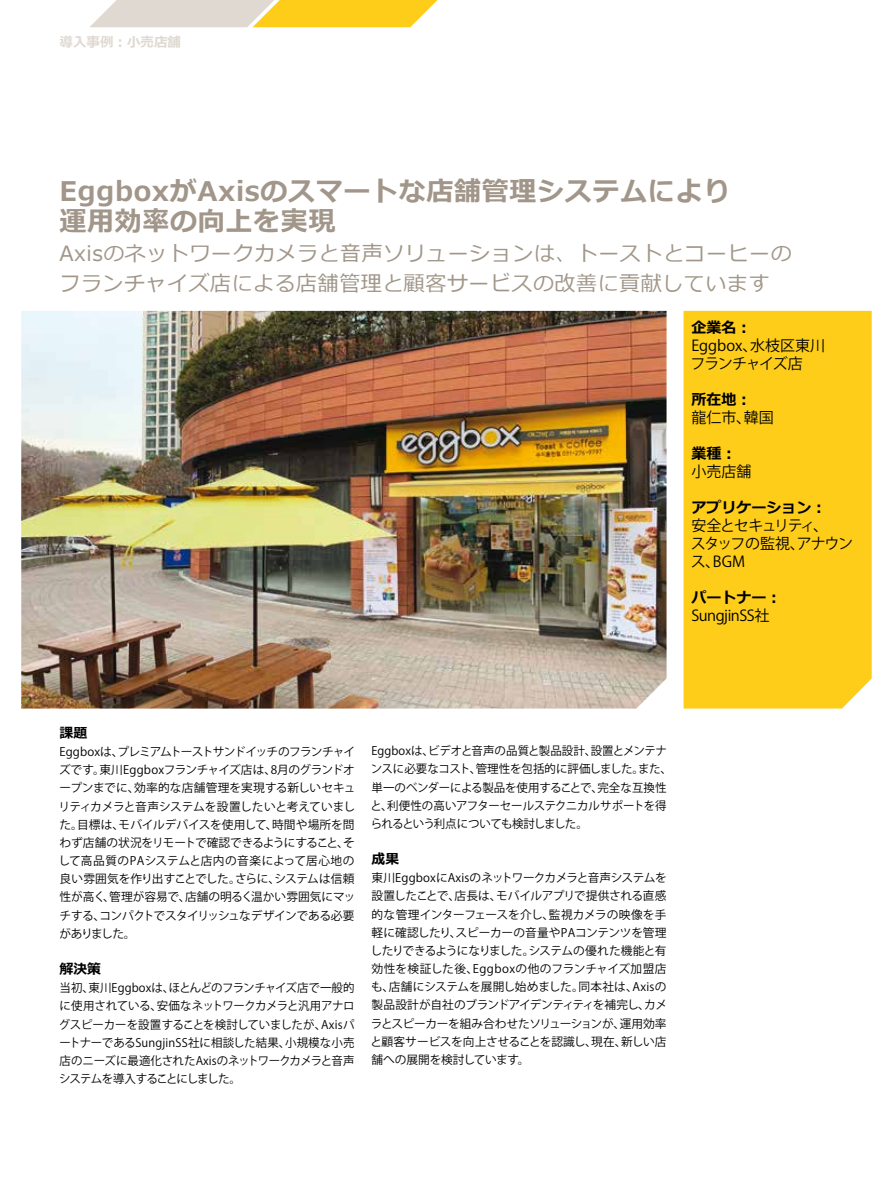
<style>
.page{position:relative;width:893px;height:1191px;background:#fff}
.page>*{position:absolute;margin:0;border:0;box-sizing:border-box;transform-origin:0 0}
.t1{font:700 27px/30px "Meiryo";letter-spacing:.025em;color:#a19689}
.t2{font:21px/30px "Meiryo";letter-spacing:.025em;color:#a19689}
.t3{font:15px/18px "Koz Go Pro";letter-spacing:-.08em;color:#000}
.t4{font:700 15px "Meiryo";color:#000}
.t5{font:15px/18px "Koz Go Pro";color:#000}
.t6{font:15px "Koz Go Pro";letter-spacing:-.03em;color:#000}
.t7{font:700 13.8px "Meiryo";color:#000}
.t8{font:700 13.5px "Meiryo";color:#dfd9d1}
.t9{font:11.7px/18.1px "Koz Go Pro";letter-spacing:-.025em;color:#000;text-align:justify}
</style>
<div class="page">
<div style="left:684px;top:311px;width:188px;height:397px;background:#fecd1a"></div>
<img style="left:21px;top:311px;width:645px;height:397px">
<svg style="left:90px;top:0;width:348px;height:27px;background:#f0d782"></svg>
<p class="t8" style="left:60px;top:33px;width:123px">導入事例：小売店舗</p>
<h1 class="t1" style="left:60px;top:178px;width:672px">EggboxがAxisのスマートな店舗管理システムにより運用効率の向上を実現</h1>
<h2 class="t2" style="left:60px;top:240px;width:734px">Axisのネットワークカメラと音声ソリューションは、トーストとコーヒーのフランチャイズ店による店舗管理と顧客サービスの改善に貢献しています</h2>
<p class="t4" style="left:691px;top:317px;width:61px">企業名：</p>
<p class="t5" style="left:691px;top:337px;width:136px">Eggbox、水枝区東川フランチャイズ店</p>
<p class="t4" style="left:691px;top:389px;width:61px">所在地：</p>
<p class="t6" style="left:691px;top:408px;width:84px">龍仁市、韓国</p>
<p class="t4" style="left:691px;top:443px;width:46px">業種：</p>
<p class="t6" style="left:691px;top:462px;width:61px">小売店舗</p>
<p class="t4" style="left:691px;top:497px;width:136px">アプリケーション：</p>
<p class="t3" style="left:691px;top:517px;width:164px">安全とセキュリティ、<br>スタッフの監視、アナウンス、BGM</p>
<p class="t4" style="left:691px;top:587px;width:91px">パートナー：</p>
<p class="t6" style="left:691px;top:606px;width:80px">SungjinSS社</p>
<p class="t7" style="left:60px;top:723px;width:29px">課題</p>
<p class="t9" style="left:58px;top:743px;width:299px">Eggboxは、プレミアムトーストサンドイッチのフランチャイズです。東川Eggboxフランチャイズ店は、8月のグランドオープンまでに、効率的な店舗管理を実現する新しいセキュリティカメラと音声システムを設置したいと考えていました。目標は、モバイルデバイスを使用して、時間や場所を問わず店舗の状況をリモートで確認できるようにすること、そして高品質のPAシステムと店内の音楽によって居心地の良い雰囲気を作り出すことでした。さらに、システムは信頼性が高く、管理が容易で、店舗の明るく温かい雰囲気にマッチする、コンパクトでスタイリッシュなデザインである必要がありました。</p>
<p class="t7" style="left:60px;top:959px;width:43px">解決策</p>
<p class="t9" style="left:59px;top:979px;width:298px">当初、東川Eggboxは、ほとんどのフランチャイズ店で一般的に使用されている、安価なネットワークカメラと汎用アナログスピーカーを設置することを検討していましたが、AxisパートナーであるSungjinSS社に相談した結果、小規模な小売店のニーズに最適化されたAxisのネットワークカメラと音声システムを導入することにしました。</p>
<p class="t9" style="left:371px;top:742px;width:303px;text-align:left">Eggboxは、ビデオと音声の品質と製品設計、設置とメンテナンスに必要なコスト、管理性を包括的に評価しました。また、単一のベンダーによる製品を使用することで、完全な互換性と、利便性の高いアフターセールステクニカルサポートを得られるという利点についても検討しました。</p>
<p class="t7" style="left:372px;top:849px;width:29px">成果</p>
<p class="t9" style="left:370px;top:869px;width:298px">東川EggboxにAxisのネットワークカメラと音声システムを設置したことで、店長は、モバイルアプリで提供される直感的な管理インターフェースを介し、監視カメラの映像を手軽に確認したり、スピーカーの音量やPAコンテンツを管理したりできるようになりました。システムの優れた機能と有効性を検証した後、Eggboxの他のフランチャイズ加盟店も、店舗にシステムを展開し始めました。同本社は、Axisの製品設計が自社のブランドアイデンティティを補完し、カメラとスピーカーを組み合わせたソリューションが、運用効率と顧客サービスを向上させることを認識し、現在、新しい店舗への展開を検討しています。</p>
</div>
